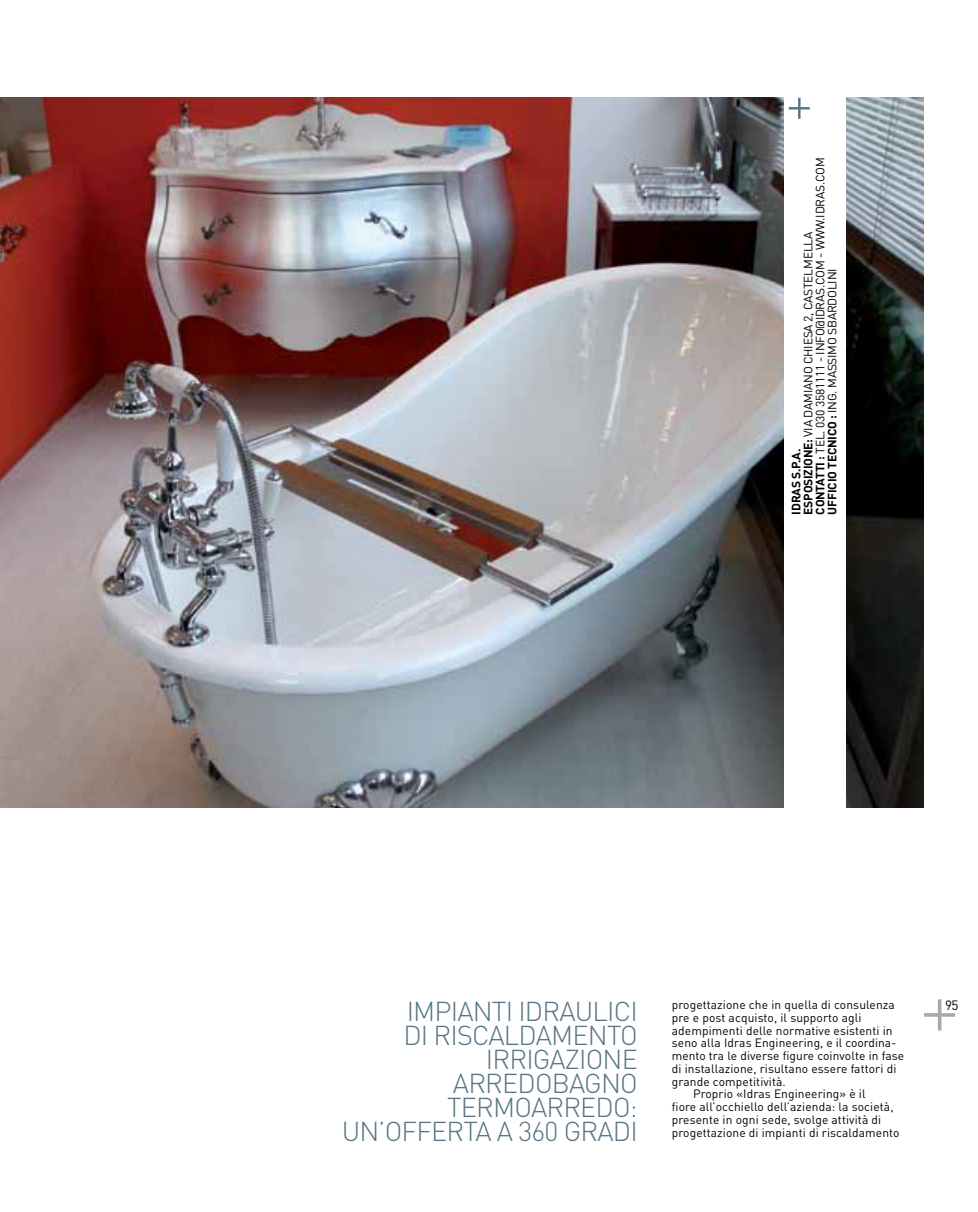
<style>
.page{position:relative;width:978px;height:1212px;background:#fff}
.page>*{position:absolute;margin:0;border:0;box-sizing:border-box;transform-origin:0 0}
.t1{font:300 27px "DIN";letter-spacing:-.03em;color:#567483}
.t2{font:13.35px "DIN";color:#000}
.OPERA_PREMIATA{font:12px/12.8px "DIN";letter-spacing:.01em;color:#000}
.OPERA_PREMIATA-2{font:12px "DIN";letter-spacing:-.02em;color:#000}
.OPERA_PREMIATA-3{font:700 12px "DIN";letter-spacing:-.02em;color:#000}
.s1{font-weight:700}
</style>
<div class="page">
<svg style="left:924px;top:999px;width:31px;height:31px"></svg>
<img style="left:0;top:97px;width:924px;height:711px">
<div style="left:784px;top:92px;width:61px;height:723px;background:#fff"></div>
<svg style="left:789px;top:98px;width:21px;height:21px"></svg>
<p class="OPERA_PREMIATA-2" style="left:813px;top:514px;width:359px;rotate:-90deg"><span class="s1">CONTATTI :</span> TEL. 030 3581111 - INFO@IDRAS.COM - WWW.IDRAS.COM</p>
<p class="OPERA_PREMIATA-2" style="left:801px;top:514px;width:284px;rotate:-90deg"><span class="s1">ESPOSIZIONE:</span> VIA DAMIANO CHIESA 2, CASTELMELLA</p>
<p class="OPERA_PREMIATA-2" style="left:825px;top:514px;width:248px;rotate:-90deg"><span class="s1">UFFICIO TECNICO :</span> ING. MASSIMO SBARDOLINI</p>
<p class="OPERA_PREMIATA-3" style="left:788px;top:514px;width:67px;rotate:-90deg">IDRAS S.P.A.</p>
<p class="t1" style="left:407px;top:995px;width:233px">IMPIANTI IDRAULICI</p>
<p class="t1" style="left:403px;top:1019px;width:236px">DI RISCALDAMENTO</p>
<p class="t1" style="left:486px;top:1043px;width:153px">IRRIGAZIONE</p>
<p class="t1" style="left:453px;top:1067px;width:186px">ARREDOBAGNO</p>
<p class="t1" style="left:447px;top:1091px;width:192px">TERMOARREDO:</p>
<p class="t1" style="left:342px;top:1115px;width:298px">UN’OFFERTA A 360 GRADI</p>
<p class="OPERA_PREMIATA" style="left:672px;top:998px;width:224px">progettazione che in quella di consulenza</p>
<p class="t2" style="left:945px;top:997px;width:15px">95</p>
<p class="OPERA_PREMIATA" style="left:672px;top:1011px;width:191px">pre e post acquisto, il supporto agli</p>
<p class="OPERA_PREMIATA" style="left:672px;top:1024px;width:234px">adempimenti delle normative esistenti in seno alla Idras Engineering, e il coordina&shy;mento tra le diverse figure coinvolte in fase di installazione, risultano essere fattori di grande competitività.</p>
<p class="OPERA_PREMIATA" style="left:672px;top:1087px;width:229px;text-indent:21px">Proprio «Idras Engineering» è il<br>fiore all’occhiello dell’azienda: la società, presente in ogni sede, svolge attività di progettazione di impianti di riscaldamento</p>
</div>
